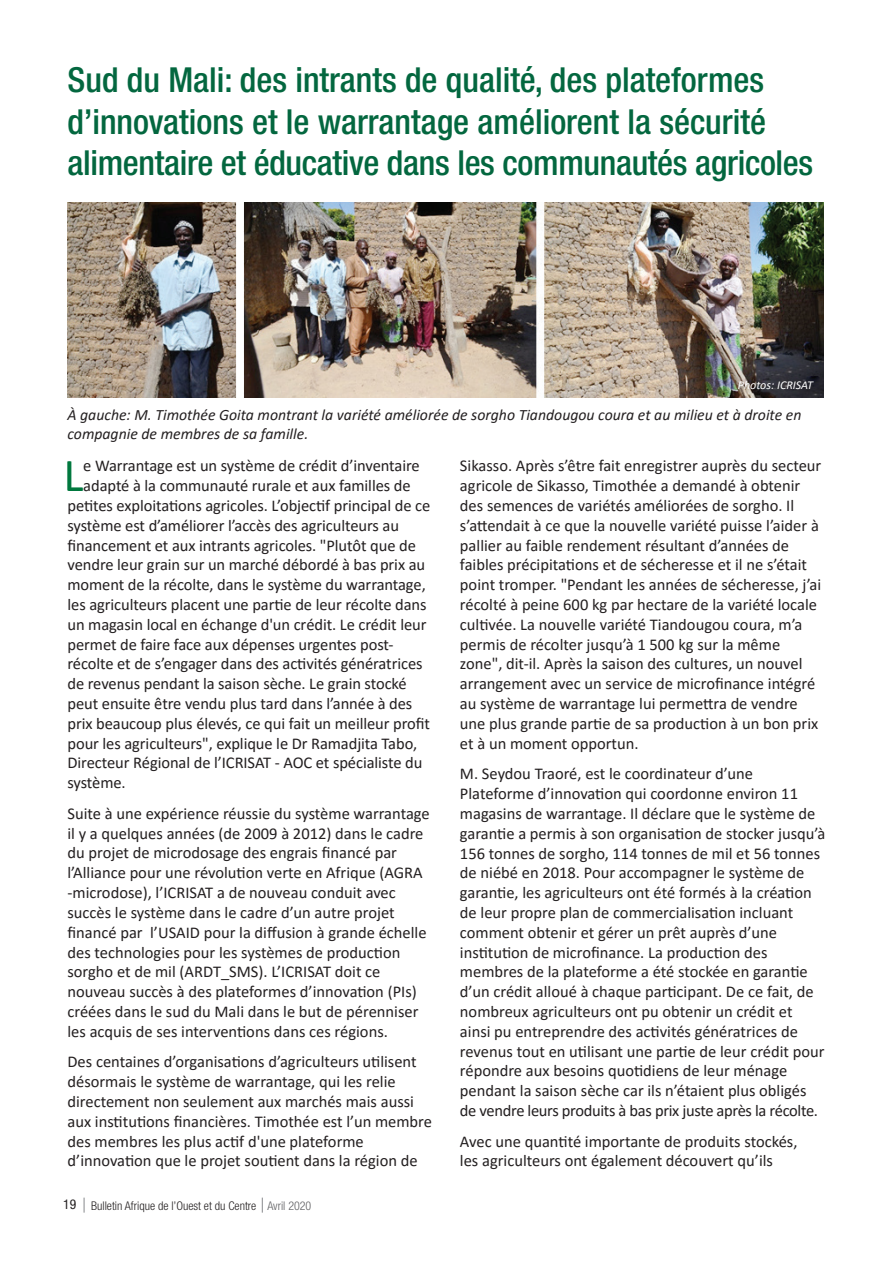
<style>
.page{position:relative;width:893px;height:1263px;background:#fff}
.page>*{position:absolute;margin:0;border:0;box-sizing:border-box;transform-origin:0 0}
.t1{font:47.7px "Calibri";color:#00783e}
.t2{font:500 condensed 34.5px/41.4px "Helvetica Neue LT Std";color:#03673f}
.t3{font:16.5px/19.8px "Calibri";color:#231f20}
.t4{font:italic 15.75px/18.9px "Calibri";color:#231f20}
.t5{font:300 condensed 12px "Helvetica Neue LT Std";color:#231f20}
.t6{font:italic 12px "Calibri";color:#fff}
.s1{font-weight:400;font-size:13.5px}
.s2{color:#5f5f62}
</style>
<div class="page">
<img style="left:68px;top:203px;width:756px;height:195px">
<svg style="left:84px;top:1197px;width:1px;height:15px"></svg>
<svg style="left:262px;top:1197px;width:1px;height:15px"></svg>
<h2 class="t2" style="left:68px;top:59px;width:747px">Sud du Mali: des intrants de qualité, des plateformes d’innovations et le warrantage améliorent la sécurité alimentaire et éducative dans les communautés agricoles</h2>
<p class="t6" style="left:738px;top:376px;width:77px">Photos: ICRISAT</p>
<p class="t4" style="left:68px;top:405px;width:735px">À gauche: M. Timothée Goita montrant la variété améliorée de sorgho Tiandougou coura et au milieu et à droite en compagnie de membres de sa famille.</p>
<h1 class="t1" style="left:63px;top:442px;width:22px">L</h1>
<p class="t3" style="left:83px;top:456px;width:338px">e Warrantage est un système de crédit d’inventaire</p>
<p class="t3" style="left:460px;top:456px;width:363px">Sikasso. Après s’être fait enregistrer auprès du secteur agricole de Sikasso, Timothée a demandé à obtenir des semences de variétés améliorées de sorgho. Il s’attendait à ce que la nouvelle variété puisse l’aider à pallier au faible rendement résultant d’années de faibles précipitations et de sécheresse et il ne s’était point tromper. "Pendant les années de sécheresse, j’ai récolté à peine 600 kg par hectare de la variété locale cultivée. La nouvelle variété Tiandougou coura, m’a permis de récolter jusqu’à 1 500 kg sur la même zone", dit-il. Après la saison des cultures, un nouvel arrangement avec un service de microfinance intégré au système de warrantage lui permettra de vendre une plus grande partie de sa production à un bon prix et à un moment opportun.</p>
<p class="t3" style="left:460px;top:763px;width:367px">M. Seydou Traoré, est le coordinateur d’une Plateforme d’innovation qui coordonne environ 11 magasins de warrantage. Il déclare que le système de garantie a permis à son organisation de stocker jusqu’à 156 tonnes de sorgho, 114 tonnes de mil et 56 tonnes de niébé en 2018. Pour accompagner le système de garantie, les agriculteurs ont été formés à la création de leur propre plan de commercialisation incluant comment obtenir et gérer un prêt auprès d’une institution de microfinance. La production des membres de la plateforme a été stockée en garantie d’un crédit alloué à chaque participant. De ce fait, de nombreux agriculteurs ont pu obtenir un crédit et ainsi pu entreprendre des activités génératrices de revenus tout en utilisant une partie de leur crédit pour répondre aux besoins quotidiens de leur ménage pendant la saison sèche car ils n’étaient plus obligés de vendre leurs produits à bas prix juste après la récolte.</p>
<p class="t3" style="left:460px;top:1131px;width:339px">Avec une quantité importante de produits stockés, les agriculteurs ont également découvert qu’ils</p>
<p class="t3" style="left:83px;top:475px;width:329px">adapté à la communauté rurale et aux familles de</p>
<p class="t3" style="left:67px;top:495px;width:364px">petites exploitations agricoles. L’objectif principal de ce</p>
<p class="t3" style="left:67px;top:515px;width:333px">système est d’améliorer l’accès des agriculteurs au</p>
<p class="t3" style="left:67px;top:535px;width:350px">financement et aux intrants agricoles. "Plutôt que de</p>
<p class="t3" style="left:67px;top:555px;width:359px">vendre leur grain sur un marché débordé à bas prix au</p>
<p class="t3" style="left:67px;top:574px;width:360px">moment de la récolte, dans le système du warrantage,</p>
<p class="t3" style="left:67px;top:594px;width:361px">les agriculteurs placent une partie de leur récolte dans</p>
<p class="t3" style="left:67px;top:614px;width:361px">un magasin local en échange d'un crédit. Le crédit leur</p>
<p class="t3" style="left:67px;top:634px;width:328px">permet de faire face aux dépenses urgentes post-</p>
<p class="t3" style="left:67px;top:654px;width:357px">récolte et de s’engager dans des activités génératrices</p>
<p class="t3" style="left:67px;top:673px;width:341px">de revenus pendant la saison sèche. Le grain stocké</p>
<p class="t3" style="left:67px;top:693px;width:346px">peut ensuite être vendu plus tard dans l’année à des</p>
<p class="t3" style="left:67px;top:713px;width:364px">prix beaucoup plus élevés, ce qui fait un meilleur profit</p>
<p class="t3" style="left:67px;top:733px;width:351px">pour les agriculteurs", explique le Dr Ramadjita Tabo,</p>
<p class="t3" style="left:67px;top:753px;width:356px">Directeur Régional de l’ICRISAT - AOC et spécialiste du</p>
<p class="t3" style="left:67px;top:772px;width:60px">système.</p>
<p class="t3" style="left:67px;top:803px;width:364px">Suite à une expérience réussie du système warrantage il y a quelques années (de 2009 à 2012) dans le cadre du projet de microdosage des engrais financé par l’Alliance pour une révolution verte en Afrique (AGRA -microdose), l’ICRISAT a de nouveau conduit avec succès le système dans le cadre d’un autre projet financé par l’USAID pour la diffusion à grande échelle des technologies pour les systèmes de production sorgho et de mil (ARDT_SMS). L’ICRISAT doit ce nouveau succès à des plateformes d’innovation (PIs) créées dans le sud du Mali dans le but de pérenniser les acquis de ses interventions dans ces régions.</p>
<p class="t3" style="left:67px;top:1051px;width:366px">Des centaines d’organisations d’agriculteurs utilisent désormais le système de warrantage, qui les relie directement non seulement aux marchés mais aussi aux institutions financières. Timothée est l’un membre des membres les plus actif d'une plateforme d’innovation que le projet soutient dans la région de</p>
<p class="t5" style="left:63px;top:1198px;width:250px"><span class="s1">19</span> Bulletin Afrique de l’Ouest et du Centre <span class="s2">Avril 2020</span></p>
</div>
